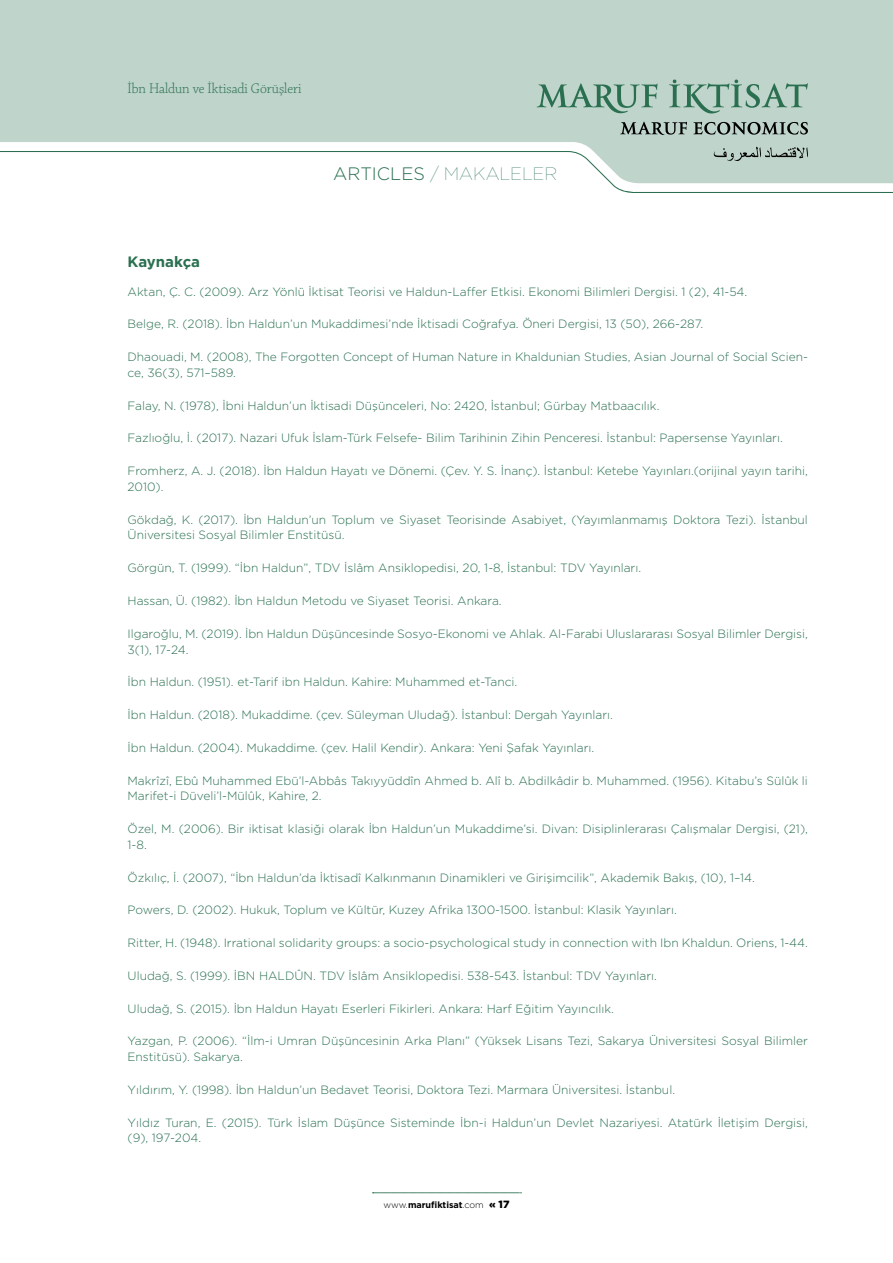
<style>
.page{position:relative;width:893px;height:1263px;background:#fff}
.page>*{position:absolute;margin:0;border:0;box-sizing:border-box;transform-origin:0 0}
.t1{font:18px "Gotham Thin Tr";color:#2a7050}
.t2{font:15px "Chaparral Pro Light Subh";color:#2a7050}
.t3{font:15px "Gotham Bold Tr";color:#2a7050}
.t4{font:12px/15.8px "Gotham Light Tr";color:#2a7050}
.t5{font:9px "Gotham Bold Tr";color:#000}
.s1{font-family:"Gotham Light Tr"}
.s2{font-family:"Gotham Black Tr";font-size:10.5px}
</style>
<div class="page">
<div style="left:0;top:0;width:893px;height:146px;background:#bfd4cb"></div>
<svg style="left:372px;top:1192px;width:149px;height:1px"></svg>
<svg style="left:537px;top:83px;width:121px;height:30px;background:#97b9aa"></svg>
<svg style="left:669px;top:80px;width:139px;height:33px;background:#9dbdaf"></svg>
<svg style="left:620px;top:122px;width:67px;height:13px"></svg>
<svg style="left:693px;top:122px;width:115px;height:13px"></svg>
<svg style="left:0;top:146px;width:893px;height:47px"></svg>
<p class="t2" style="left:128px;top:81px;width:175px">İbn Haldun ve İktisadi Görüşleri</p>
<h1 class="t1" style="left:333px;top:165px;width:226px"><span class="s1">ARTICLES</span> / MAKALELER</h1>
<p class="t3" style="left:128px;top:253px;width:74px">Kaynakça</p>
<p class="t4" style="left:128px;top:284px;width:621px">Aktan, Ç. C. (2009). Arz Yönlü İktisat Teorisi ve Haldun-Laffer Etkisi. Ekonomi Bilimleri Dergisi. 1 (2), 41-54.</p>
<p class="t4" style="left:128px;top:316px;width:577px">Belge, R. (2018). İbn Haldun’un Mukaddimesi’nde İktisadi Coğrafya. Öneri Dergisi, 13 (50), 266-287.</p>
<p class="t4" style="left:128px;top:349px;width:682px">Dhaouadi, M. (2008), The Forgotten Concept of Human Nature in Khaldunian Studies, Asian Journal of Social Scien&shy;ce, 36(3), 571–589.</p>
<p class="t4" style="left:128px;top:398px;width:533px">Falay, N. (1978), İbni Haldun’un İktisadi Düşünceleri, No: 2420, İstanbul; Gürbay Matbaacılık.</p>
<p class="t4" style="left:128px;top:430px;width:657px">Fazlıoğlu, İ. (2017). Nazari Ufuk İslam-Türk Felsefe- Bilim Tarihinin Zihin Penceresi. İstanbul: Papersense Yayınları.</p>
<p class="t4" style="left:128px;top:463px;width:682px">Fromherz, A. J. (2018). İbn Haldun Hayatı ve Dönemi. (Çev. Y. S. İnanç). İstanbul: Ketebe Yayınları.(orijinal yayın tarihi,<br>2010).</p>
<p class="t4" style="left:128px;top:512px;width:682px">Gökdağ, K. (2017). İbn Haldun’un Toplum ve Siyaset Teorisinde Asabiyet, (Yayımlanmamış Doktora Tezi). İstanbul<br>Üniversitesi Sosyal Bilimler Enstitüsü.</p>
<p class="t4" style="left:128px;top:560px;width:515px">Görgün, T. (1999). “İbn Haldun”, TDV İslâm Ansiklopedisi, 20, 1-8, İstanbul: TDV Yayınları.</p>
<p class="t4" style="left:128px;top:593px;width:376px">Hassan, Ü. (1982). İbn Haldun Metodu ve Siyaset Teorisi. Ankara.</p>
<p class="t4" style="left:128px;top:626px;width:682px">Ilgaroğlu, M. (2019). İbn Haldun Düşüncesinde Sosyo-Ekonomi ve Ahlak. Al-Farabi Uluslararası Sosyal Bilimler Dergisi,<br>3(1), 17-24.</p>
<p class="t4" style="left:128px;top:674px;width:391px">İbn Haldun. (1951). et-Tarif ibn Haldun. Kahire: Muhammed et-Tanci.</p>
<p class="t4" style="left:128px;top:707px;width:487px">İbn Haldun. (2018). Mukaddime. (çev. Süleyman Uludağ). İstanbul: Dergah Yayınları.</p>
<p class="t4" style="left:128px;top:740px;width:468px">İbn Haldun. (2004). Mukaddime. (çev. Halil Kendir). Ankara: Yeni Şafak Yayınları.</p>
<p class="t4" style="left:128px;top:772px;width:682px">Makrîzî, Ebû Muhammed Ebü’l-Abbâs Takıyyüddîn Ahmed b. Alî b. Abdilkâdir b. Muhammed. (1956). Kitabu’s Sülûk li<br>Marifet-i Düveli’l-Mülûk, Kahire, 2.</p>
<p class="t4" style="left:128px;top:821px;width:682px">Özel, M. (2006). Bir iktisat klasiği olarak İbn Haldun’un Mukaddime’si. Divan: Disiplinlerarası Çalışmalar Dergisi, (21),<br>1-8.</p>
<p class="t4" style="left:128px;top:869px;width:629px">Özkılıç, İ. (2007), “İbn Haldun’da İktisadî Kalkınmanın Dinamikleri ve Girişimcilik”, Akademik Bakış, (10), 1–14.</p>
<p class="t4" style="left:128px;top:902px;width:551px">Powers, D. (2002). Hukuk, Toplum ve Kültür, Kuzey Afrika 1300-1500. İstanbul: Klasik Yayınları.</p>
<p class="t4" style="left:128px;top:935px;width:682px">Ritter, H. (1948). Irrational solidarity groups: a socio-psychological study in connection with Ibn Khaldun. Oriens, 1-44.</p>
<p class="t4" style="left:128px;top:968px;width:531px">Uludağ, S. (1999). İBN HALDÛN. TDV İslâm Ansiklopedisi. 538-543. İstanbul: TDV Yayınları.</p>
<p class="t4" style="left:128px;top:1000px;width:488px">Uludağ, S. (2015). İbn Haldun Hayatı Eserleri Fikirleri. Ankara: Harf Eğitim Yayıncılık.</p>
<p class="t4" style="left:128px;top:1033px;width:682px">Yazgan, P. (2006). “İlm-i Umran Düşüncesinin Arka Planı” (Yüksek Lisans Tezi, Sakarya Üniversitesi Sosyal Bilimler<br>Enstitüsü). Sakarya.</p>
<p class="t4" style="left:128px;top:1082px;width:549px">Yıldırım, Y. (1998). İbn Haldun’un Bedavet Teorisi, Doktora Tezi. Marmara Üniversitesi. İstanbul.</p>
<p class="t4" style="left:128px;top:1115px;width:682px">Yıldız Turan, E. (2015). Türk İslam Düşünce Sisteminde İbn-i Haldun’un Devlet Nazariyesi. Atatürk İletişim Dergisi, (9), 197-204.</p>
<p class="t5" style="left:383px;top:1199px;width:127px"><span class="s1">www.</span>marufiktisat<span class="s1">.com</span> <span class="s2">« 17</span></p>
</div>
